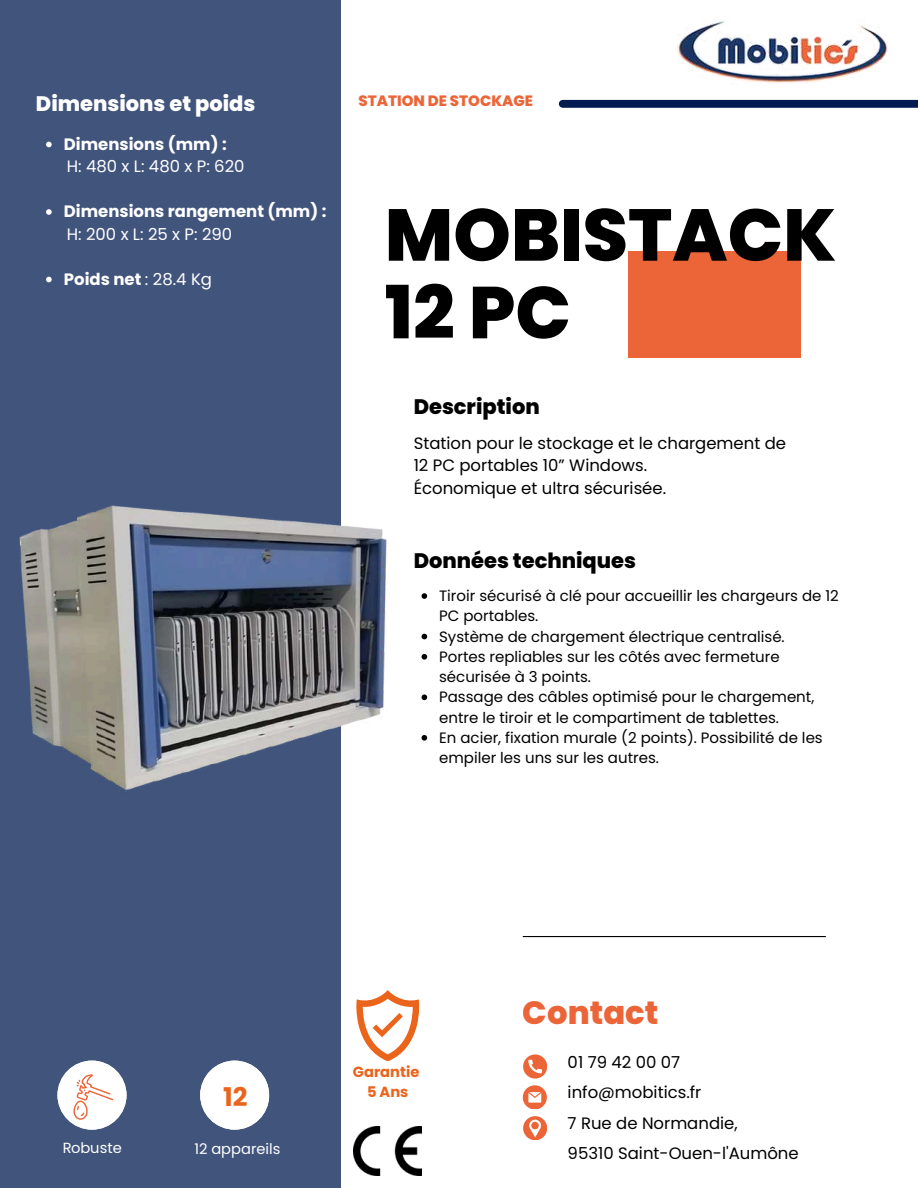
<style>
.page{position:relative;width:918px;height:1188px;background:#fff}
.page>*{position:absolute;margin:0;border:0;box-sizing:border-box;transform-origin:0 0}
.t1{font:800 73.35px/77.7px "Poppins";color:#000}
.t2{font:800 32.25px "Poppins";color:#ec6538}
.t3{font:700 25.8px "Poppins";color:#ea641c}
.t4{font:800 21px "Poppins";color:#000}
.t5{font:800 21px "Poppins";color:#fff}
.t6{font:16.5px/30.3px "Poppins";color:#000}
.t7{font:700 16.5px "Poppins";color:#fff}
.t8{font:16.5px "Poppins";color:#fff}
.t9{font:15px/20.2px "Poppins";color:#000}
.t10{font:800 15px "Poppins";color:#ec6538}
.t11{font:14.7px "Poppins";color:#fff}
.t12{font:700 14.7px/20.2px "Poppins";color:#ea641c;text-align:center}
.s1{font-weight:400}
</style>
<div class="page">
<div style="left:0;top:0;width:341px;height:1188px;background:#41547c"></div>
<div style="left:628px;top:251px;width:172px;height:106px;background:#ec6538"></div>
<svg style="left:523px;top:1054px;width:24px;height:24px"></svg>
<svg style="left:523px;top:1085px;width:23px;height:24px"></svg>
<svg style="left:523px;top:1116px;width:24px;height:24px"></svg>
<div style="left:563px;top:100px;width:355px;height:8px;background:#021c51"></div>
<hr style="left:523px;top:936px;width:303px;height:1px;background:#000">
<img style="left:678px;top:20px;width:209px;height:63px">
<img style="left:354px;top:1127px;width:67px;height:48px">
<svg style="left:356px;top:990px;width:63px;height:71px"></svg>
<img style="left:19px;top:505px;width:368px;height:285px">
<svg style="left:422px;top:593px;width:5px;height:6px"></svg>
<svg style="left:422px;top:634px;width:5px;height:5px"></svg>
<svg style="left:422px;top:654px;width:5px;height:6px"></svg>
<svg style="left:422px;top:694px;width:5px;height:6px"></svg>
<svg style="left:422px;top:735px;width:5px;height:6px"></svg>
<svg style="left:46px;top:142px;width:6px;height:5px"></svg>
<svg style="left:46px;top:209px;width:6px;height:6px"></svg>
<svg style="left:46px;top:277px;width:6px;height:5px"></svg>
<svg style="left:86px;top:1090px;width:41px;height:40px"></svg>
<svg style="left:200px;top:1061px;width:69px;height:68px"></svg>
<svg style="left:57px;top:1061px;width:69px;height:68px"></svg>
<h3 class="t5" style="left:36px;top:89px;width:221px">Dimensions et poids</h3>
<p class="t10" style="left:359px;top:91px;width:176px">STATION DE STOCKAGE</p>
<p class="t7" style="left:64px;top:132px;width:164px">Dimensions (mm) :</p>
<p class="t8" style="left:67px;top:155px;width:179px">H: 480 x L: 480 x P: 620</p>
<p class="t7" style="left:64px;top:200px;width:264px">Dimensions rangement (mm) :</p>
<p class="t8" style="left:67px;top:222px;width:167px">H: 200 x L: 25 x P: 290</p>
<p class="t7" style="left:64px;top:267px;width:150px">Poids net <span class="s1">: 28.4 Kg</span></p>
<h1 class="t1" style="left:385px;top:196px;width:453px">MOBISTACK<br>12 PC</h1>
<h3 class="t4" style="left:414px;top:392px;width:128px">Description</h3>
<p class="t6" style="left:414px;top:432px;width:374px;line-height:22.5px">Station pour le stockage et le chargement de<br>12 PC portables 10” Windows.<br>Économique et ultra sécurisée.</p>
<h3 class="t4" style="left:414px;top:545px;width:224px">Données techniques</h3>
<p class="t9" style="left:439px;top:586px;width:401px">Tiroir sécurisé à clé pour accueillir les chargeurs de 12<br>PC portables.<br>Système de chargement électrique centralisé.<br>Portes repliables sur les côtés avec fermeture sécurisée à 3 points.<br>Passage des câbles optimisé pour le chargement, entre le tiroir et le compartiment de tablettes.<br>En acier, fixation murale (2 points). Possibilité de les empiler les uns sur les autres.</p>
<h3 class="t3" style="left:223px;top:1079px;width:26px">12</h3>
<p class="t11" style="left:62px;top:1137px;width:61px">Robuste</p>
<p class="t11" style="left:194px;top:1139px;width:88px">12 appareils</p>
<p class="t12" style="left:353px;top:1061px;width:68px">Garantie<br>5 Ans</p>
<h2 class="t2" style="left:523px;top:990px;width:137px">Contact</h2>
<p class="t6" style="left:568px;top:1047px;width:233px">01 79 42 00 07 info@mobitics.fr<br>7 Rue de Normandie,<br>95310 Saint-Ouen-l'Aumône</p>
</div>
